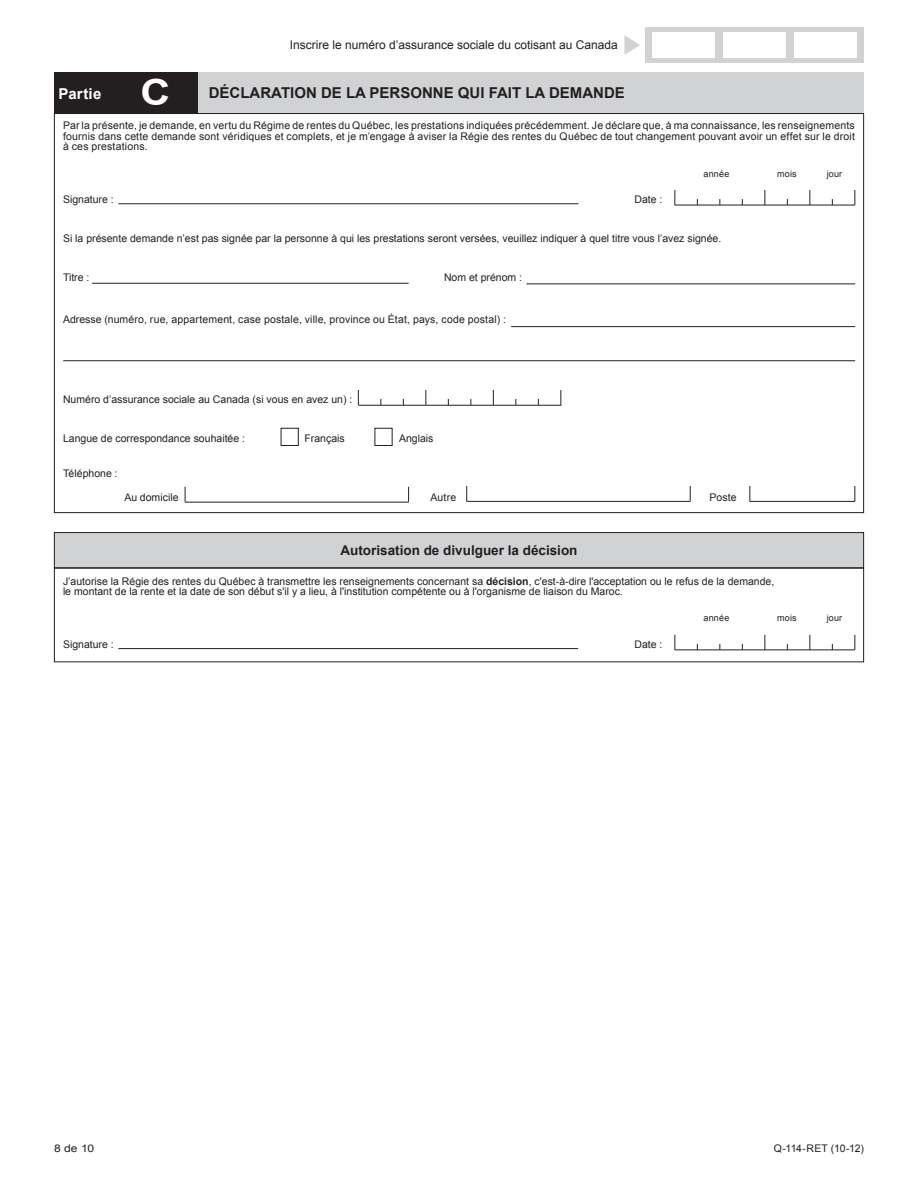
<style>
.page{position:relative;width:918px;height:1188px;background:#fff}
.page>*{position:absolute;margin:0;border:0;box-sizing:border-box;transform-origin:0 0}
.t1{font:700 36px "Arial";color:#fff;scale:1.15 1}
.t2{font:700 15px "Arial";color:#231f20}
.t3{font:700 15px "Arial";letter-spacing:.015em;color:#fff}
.t4{font:700 13.5px "Arial";color:#231f20}
.t5{font:12px "Arial";color:#231f20}
.t6{font:10.5px/10.5px "Arial";color:#231f20}
.t7{font:10.5px "Arial";letter-spacing:-.02em;color:#231f20}
.t8{font:10.5px "Arial";color:#231f20;scale:1.15 1}
.t9{font:9px "Arial";letter-spacing:.02em;color:#231f20}
.s1{font-weight:700}
</style>
<div class="page">
<div style="left:198px;top:72px;width:666px;height:42px;background:#d1d2d4"></div>
<div style="left:54px;top:72px;width:144px;height:42px;background:#231f20"></div>
<div style="left:54px;top:533px;width:810px;height:35px;background:#d1d2d4"></div>
<div style="left:54px;top:532px;width:810px;height:36px;border:1px solid #231f20"></div>
<hr style="left:118px;top:203px;width:460px;height:1px;background:#231f20">
<svg style="left:674px;top:190px;width:1px;height:15px"></svg>
<svg style="left:764px;top:190px;width:1px;height:15px"></svg>
<svg style="left:809px;top:190px;width:1px;height:15px"></svg>
<svg style="left:854px;top:190px;width:1px;height:15px"></svg>
<hr style="left:675px;top:205px;width:180px;height:1px;background:#231f20">
<hr style="left:92px;top:283px;width:317px;height:1px;background:#231f20">
<hr style="left:526px;top:284px;width:329px;height:1px;background:#231f20">
<hr style="left:511px;top:326px;width:344px;height:1px;background:#231f20">
<svg style="left:358px;top:390px;width:1px;height:15px"></svg>
<svg style="left:425px;top:390px;width:1px;height:15px"></svg>
<svg style="left:493px;top:390px;width:1px;height:15px"></svg>
<svg style="left:560px;top:390px;width:1px;height:15px"></svg>
<hr style="left:358px;top:405px;width:203px;height:1px;background:#231f20">
<div style="left:281px;top:428px;width:18px;height:18px;border:1px solid #231f20"></div>
<div style="left:375px;top:428px;width:18px;height:18px;border:1px solid #231f20"></div>
<svg style="left:185px;top:487px;width:1px;height:15px"></svg>
<svg style="left:408px;top:487px;width:1px;height:15px"></svg>
<hr style="left:185px;top:502px;width:224px;height:1px;background:#231f20">
<svg style="left:466px;top:486px;width:1px;height:15px"></svg>
<svg style="left:690px;top:486px;width:1px;height:15px"></svg>
<hr style="left:466px;top:501px;width:224px;height:1px;background:#231f20">
<hr style="left:118px;top:648px;width:460px;height:1px;background:#231f20">
<svg style="left:674px;top:635px;width:1px;height:15px"></svg>
<svg style="left:764px;top:635px;width:1px;height:15px"></svg>
<svg style="left:809px;top:635px;width:1px;height:15px"></svg>
<svg style="left:854px;top:635px;width:1px;height:15px"></svg>
<hr style="left:675px;top:650px;width:180px;height:1px;background:#231f20">
<hr style="left:63px;top:360px;width:792px;height:1px;background:#231f20">
<svg style="left:749px;top:486px;width:1px;height:15px"></svg>
<svg style="left:854px;top:486px;width:1px;height:15px"></svg>
<hr style="left:750px;top:501px;width:105px;height:1px;background:#231f20">
<div style="left:54px;top:568px;width:810px;height:94px;border:1px solid #231f20"></div>
<svg style="left:624px;top:35px;width:16px;height:20px"></svg>
<div style="left:645px;top:27px;width:219px;height:36px;background:#d1d2d4"></div>
<div style="left:723px;top:32px;width:63px;height:26px;background:#fff"></div>
<div style="left:652px;top:32px;width:63px;height:26px;background:#fff"></div>
<div style="left:794px;top:32px;width:63px;height:26px;background:#fff"></div>
<p class="t5" style="left:290px;top:37px;width:330px">Inscrire le numéro d’assurance sociale du cotisant au Canada</p>
<h2 class="t3" style="left:58px;top:84px;width:44px">Partie</h2>
<h1 class="t1" style="left:140px;top:69px;width:27px">C</h1>
<h2 class="t2" style="left:209px;top:83px;width:418px">DÉCLARATION DE LA PERSONNE QUI FAIT LA DEMANDE</h2>
<p class="t6" style="left:63px;top:120px;width:793px;text-align:justify">Par la présente, je demande, en vertu du Régime de rentes du Québec, les prestations indiquées précédemment. Je déclare que, à ma connaissance, les renseignements fournis dans cette demande sont véridiques et complets, et je m’engage à aviser la Régie des rentes du Québec de tout changement pouvant avoir un effet sur le droit à ces prestations.</p>
<p class="t9" style="left:704px;top:168px;width:27px">année</p>
<p class="t9" style="left:777px;top:168px;width:21px">mois</p>
<p class="t9" style="left:827px;top:168px;width:17px">jour</p>
<p class="t6" style="left:63px;top:194px;width:52px">Signature :</p>
<p class="t6" style="left:635px;top:194px;width:30px">Date :</p>
<p class="t6" style="left:63px;top:233px;width:660px">Si la présente demande n’est pas signée par la personne à qui les prestations seront versées, veuillez indiquer à quel titre vous l’avez signée.</p>
<p class="t6" style="left:63px;top:272px;width:28px">Titre :</p>
<p class="t6" style="left:444px;top:272px;width:80px">Nom et prénom :</p>
<p class="t6" style="left:63px;top:314px;width:445px">Adresse (numéro, rue, appartement, case postale, ville, province ou État, pays, code postal) :</p>
<p class="t6" style="left:63px;top:395px;width:291px">Numéro d’assurance sociale au Canada (si vous en avez un) :</p>
<p class="t6" style="left:63px;top:434px;width:184px">Langue de correspondance souhaitée :</p>
<p class="t6" style="left:304px;top:434px;width:42px">Français</p>
<p class="t6" style="left:399px;top:434px;width:36px">Anglais</p>
<p class="t6" style="left:63px;top:468px;width:56px">Téléphone :</p>
<p class="t6" style="left:124px;top:492px;width:56px">Au domicile</p>
<p class="t6" style="left:430px;top:492px;width:27px">Autre</p>
<p class="t6" style="left:709px;top:492px;width:29px">Poste</p>
<p class="t4" style="left:340px;top:541px;width:239px">Autorisation de divulguer la décision</p>
<p class="t6" style="left:63px;top:576px;width:713px">J’autorise la Régie des rentes du Québec à transmettre les renseignements concernant sa <span class="s1">décision</span>, c'est-à-dire l'acceptation ou le refus de la demande, le montant de la rente et la date de son début s'il y a lieu, à l'institution compétente ou à l'organisme de liaison du Maroc.</p>
<p class="t6" style="left:63px;top:639px;width:52px">Signature :</p>
<p class="t6" style="left:635px;top:639px;width:30px">Date :</p>
<p class="t9" style="left:704px;top:612px;width:27px">année</p>
<p class="t9" style="left:777px;top:612px;width:21px">mois</p>
<p class="t9" style="left:827px;top:612px;width:17px">jour</p>
<p class="t8" style="left:54px;top:1141px;width:37px">8 de 10</p>
<p class="t7" style="left:774px;top:1141px;width:92px">Q-114-RET (10-12)</p>
</div>
